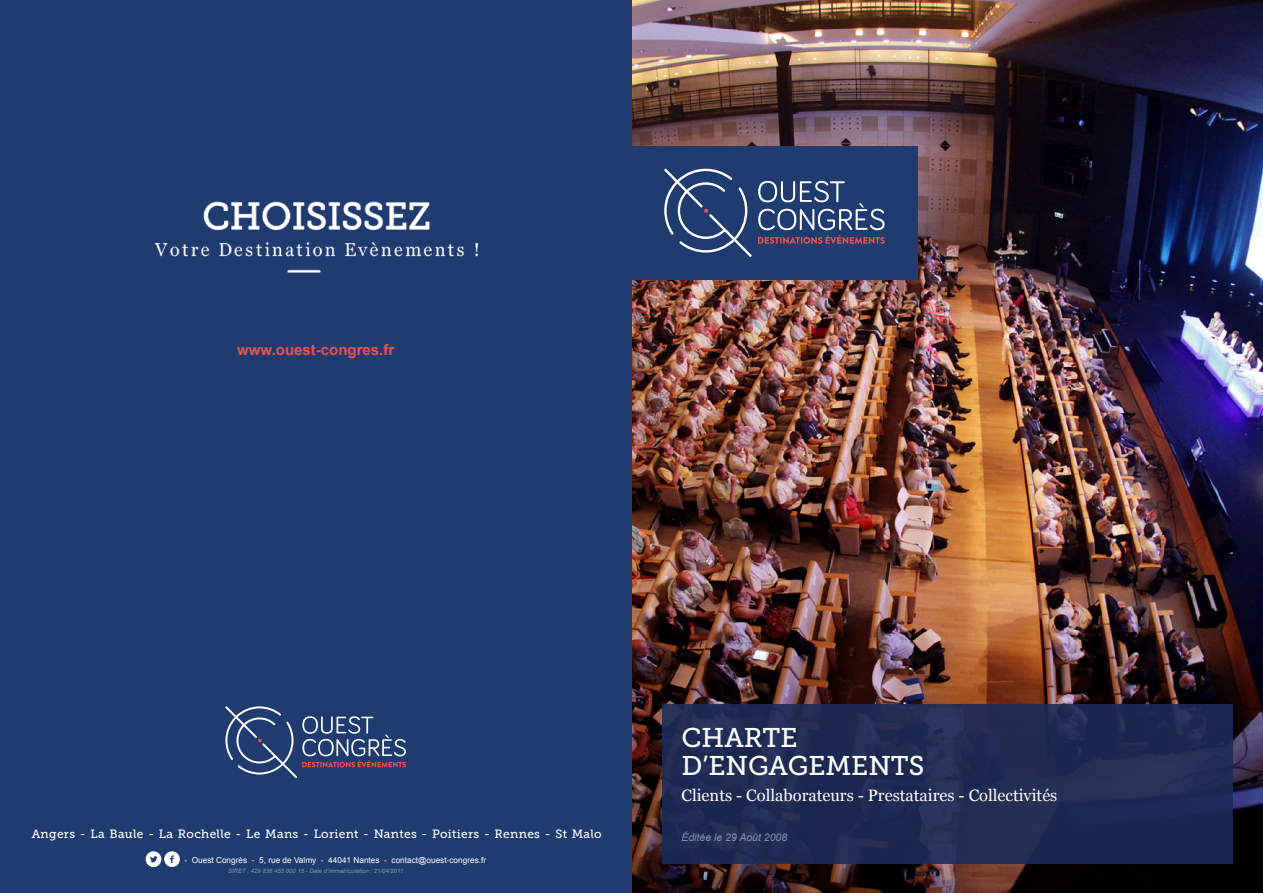
<style>
.page{position:relative;width:1263px;height:893px;background:#fff}
.page>*{position:absolute;margin:0;border:0;box-sizing:border-box;transform-origin:0 0}
.t1{font:27px/28.5px "Museo Slab 500";color:#fff}
.t2{font:16.5px "Georgia";color:#fff}
.t3{font:700 15px "Arial";color:#ef504b}
.t4{font:12px "Museo Slab 500";letter-spacing:.025em;color:#fff}
.t5{font:italic 10.5px "Arial";color:#8097b0}
.t6{font:8.25px "Arial";color:#fff}
.t7{font:italic 6px "Arial";color:#8097b0}
</style>
<div class="page">
<img style="left:631px;top:0;width:632px;height:893px">
<div style="left:662px;top:704px;width:571px;height:159px;background:#1f2a52"></div>
<div style="left:602px;top:146px;width:315px;height:133px;background:#203b70"></div>
<svg style="left:664px;top:169px;width:88px;height:88px"></svg>
<svg style="left:758px;top:181px;width:127px;height:63px"></svg>
<div style="left:0;top:0;width:631px;height:893px;background:#203b70"></div>
<img style="left:154px;top:201px;width:324px;height:72px">
<svg style="left:225px;top:706px;width:181px;height:72px"></svg>
<svg style="left:146px;top:851px;width:34px;height:16px"></svg>
<p class="t3" style="left:237px;top:340px;width:158px">www.ouest-congres.fr</p>
<h1 class="t1" style="left:681px;top:723px;width:245px">CHARTE<br>D’ENGAGEMENTS</h1>
<h2 class="t2" style="left:681px;top:783px;width:377px">Clients - Collaborateurs - Prestataires - Collectivités</h2>
<p class="t4" style="left:32px;top:827px;width:572px">Angers - La Baule - La Rochelle - Le Mans - Lorient - Nantes - Poitiers - Rennes - St Malo</p>
<p class="t5" style="left:681px;top:831px;width:107px">Éditée le 29 Août 2008</p>
<p class="t6" style="left:184px;top:854px;width:303px">- Ouest Congrès - 5, rue de Valmy - 44041 Nantes - contact@ouest-congres.fr</p>
<p class="t7" style="left:228px;top:867px;width:177px">SIRET : 429 836 455 000 15 - Date d’immatriculation : 21/04/2011</p>
</div>
